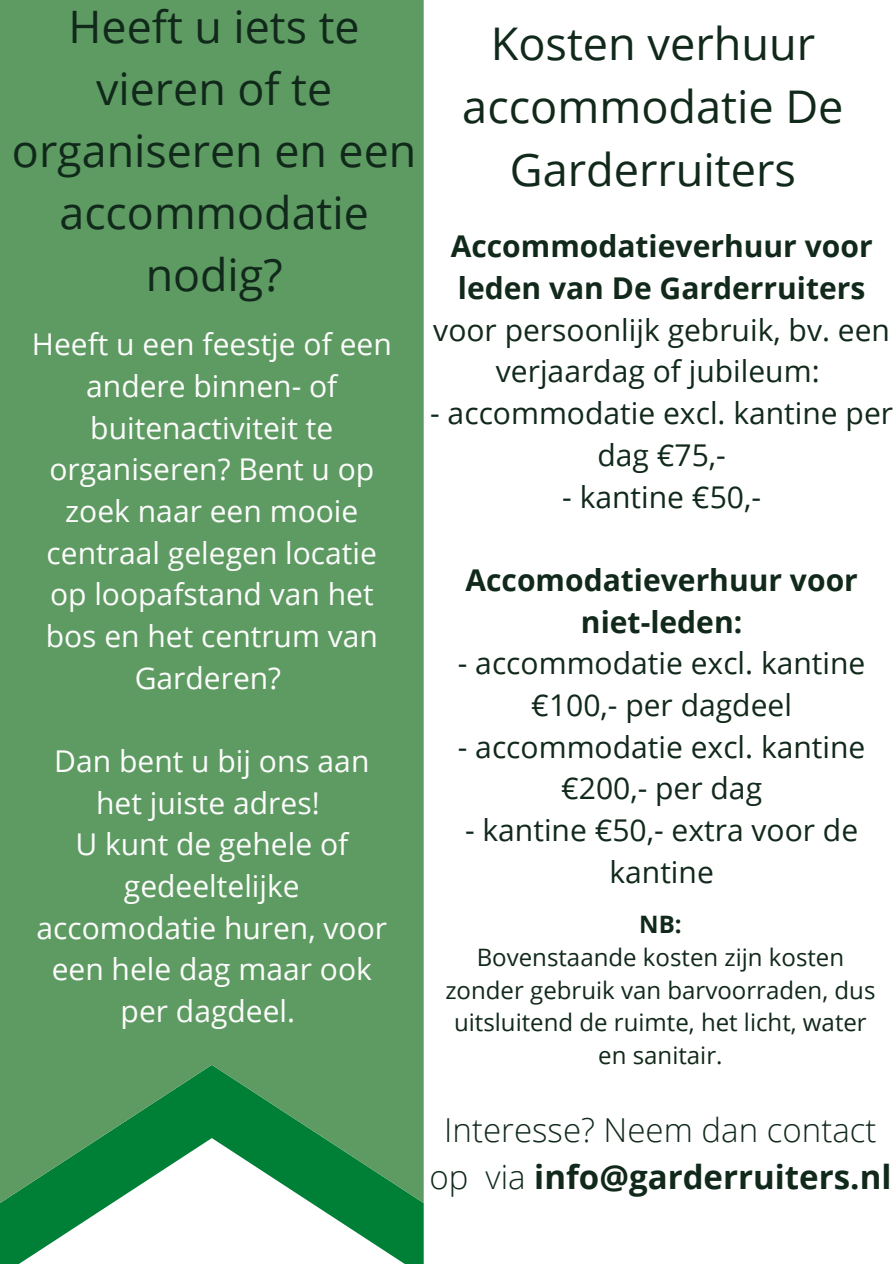
<style>
.page{position:relative;width:894px;height:1264px;background:#fff}
.page>*{position:absolute;margin:0;border:0;box-sizing:border-box;transform-origin:0 0}
.t1{font:45px/63px "Open Sans";color:#11291b;text-align:center}
.t2{font:44.7px/61.9px "Open Sans";color:#11291b;text-align:center}
.t3{font:300 33px/46.2px "Open Sans";color:#11291b;text-align:center}
.t4{font:30px/41.7px "Open Sans";color:#fcfcfc;text-align:center}
.t5{font:30px/41.7px "Open Sans";color:#11291b;text-align:center}
.t6{font:700 30px/41.7px "Open Sans";color:#11291b;text-align:center}
.t7{font:24px/32.7px "Open Sans";color:#11291b;text-align:center}
.t8{font:700 24px "Open Sans";color:#11291b}
.s1{font-weight:700}
</style>
<div class="page">
<svg style="left:0;top:1202px;width:423px;height:61px"></svg>
<div style="left:0;top:0;width:423px;height:1202px;background:#5e9b62"></div>
<p class="t2" style="left:12px;top:-6px;width:405px">Heeft u iets te vieren of te organiseren en een accommodatie nodig?</p>
<p class="t4" style="left:32px;top:323px;width:361px">Heeft u een feestje of een andere binnen- of buitenactiviteit te organiseren? Bent u op zoek naar een mooie centraal gelegen locatie op loopafstand van het bos en het centrum van<br>Garderen?</p>
<p class="t4" style="left:54px;top:739px;width:316px">Dan bent u bij ons aan het juiste adres!</p>
<p class="t4" style="left:36px;top:823px;width:352px">U kunt de gehele of gedeeltelijke accomodatie huren, voor een hele dag maar ook per dagdeel.</p>
<p class="t1" style="left:462px;top:11px;width:382px">Kosten verhuur accommodatie De<br>Garderruiters</p>
<p class="t5" style="left:433px;top:225px;width:458px"><span class="s1">Accommodatieverhuur voor leden van De Garderruiters </span>voor persoonlijk gebruik, bv. een verjaardag of jubileum:</p>
<p class="t5" style="left:430px;top:391px;width:464px">- accommodatie excl. kantine per dag €75,-</p>
<p class="t5" style="left:562px;top:475px;width:200px">- kantine €50,-</p>
<p class="t6" style="left:465px;top:558px;width:394px">Accomodatieverhuur voor niet-leden:</p>
<p class="t5" style="left:457px;top:641px;width:409px">- accommodatie excl. kantine €100,- per dagdeel</p>
<p class="t5" style="left:457px;top:725px;width:409px">- accommodatie excl. kantine €200,- per dag</p>
<p class="t5" style="left:465px;top:808px;width:394px">- kantine €50,- extra voor de kantine</p>
<p class="t8" style="left:639px;top:907px;width:44px">NB:</p>
<p class="t7" style="left:445px;top:940px;width:431px">Bovenstaande kosten zijn kosten zonder gebruik van barvoorraden, dus uitsluitend de ruimte, het licht, water en sanitair.</p>
<p class="t3" style="left:429px;top:1106px;width:463px">Interesse? Neem dan contact op via <span class="s1">info@garderruiters.nl</span></p>
</div>
